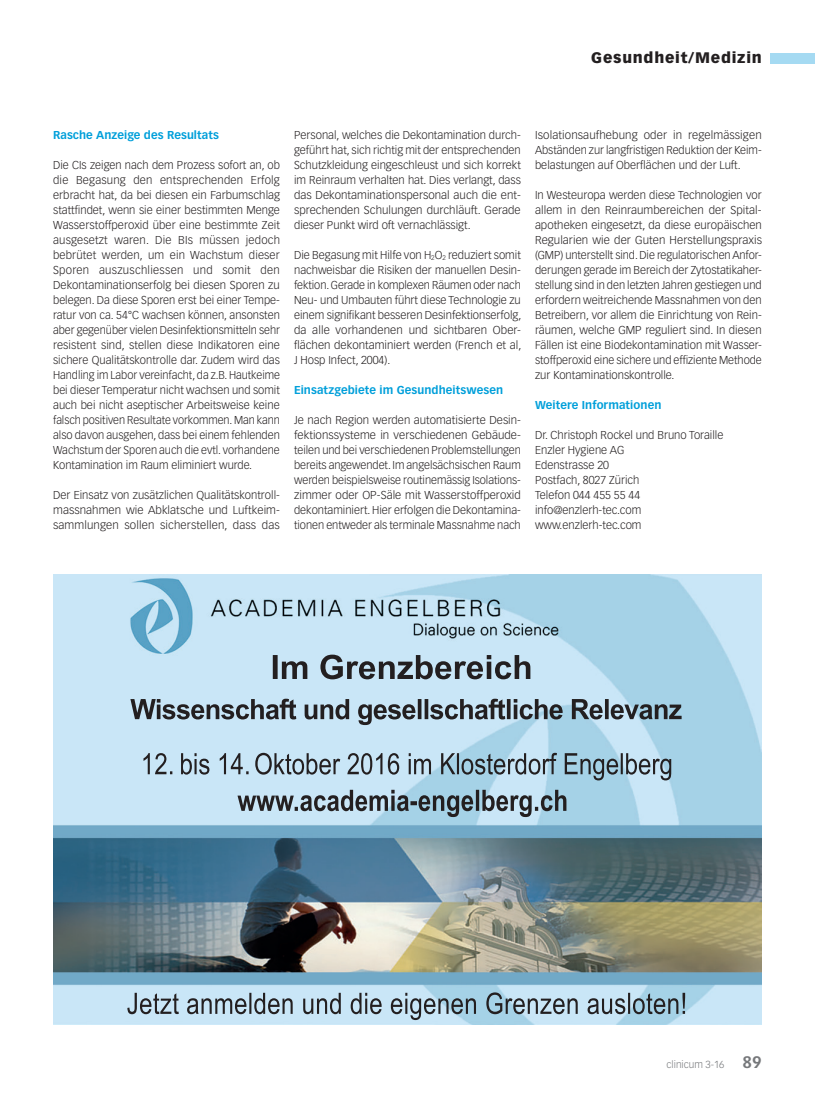
<style>
.page{position:relative;width:815px;height:1099px;background:#fff}
.page>*{position:absolute;margin:0;border:0;box-sizing:border-box;transform-origin:0 0}
.t1{font:900 15px "Vectora LT Std";letter-spacing:.05em;color:#231f20}
.t2{font:300 11.25px/15px "Vectora LT Std";color:#231f20;text-align:justify}
.t3{font:700 11.25px "Vectora LT Std";letter-spacing:.005em;color:#009fda}
.t4{font:300 10px "Vectora LT Std";color:#76787b}
.s1{font-weight:700;font-size:16.25px}
</style>
<div class="page">
<div style="left:770px;top:53px;width:45px;height:10px;background:#a5daf2"></div>
<img style="left:53px;top:574px;width:709px;height:450px">
<img style="left:273px;top:654px;width:257px;height:25px">
<img style="left:130px;top:698px;width:400px;height:21px">
<img style="left:535px;top:699px;width:133px;height:20px">
<img style="left:155px;top:752px;width:244px;height:22px">
<img style="left:543px;top:752px;width:128px;height:28px">
<img style="left:127px;top:992px;width:375px;height:22px">
<img style="left:588px;top:992px;width:97px;height:22px">
<img style="left:341px;top:789px;width:225px;height:28px">
<h1 class="t1" style="left:591px;top:49px;width:172px">Gesundheit/Medizin</h1>
<p class="t3" style="left:53px;top:128px;width:167px">Rasche Anzeige des Resultats</p>
<p class="t2" style="left:53px;top:158px;width:228px">Die CIs zeigen nach dem Prozess sofort an, ob die Begasung den entsprechenden Erfolg erbracht hat, da bei diesen ein Farbumschlag stattfindet, wenn sie einer bestimmten Menge Wasserstoffperoxid über eine bestimmte Zeit ausgesetzt waren. Die BIs müssen jedoch bebrütet werden, um ein Wachstum dieser Sporen auszuschliessen und somit den Dekontaminationserfolg bei diesen Sporen zu belegen. Da diese Sporen erst bei einer Tempe&shy;ratur von ca. 54°C wachsen können, ansonsten aber gegenüber vielen Desinfektionsmitteln sehr resistent sind, stellen diese Indikatoren eine sichere Qualitätskontrolle dar. Zudem wird das Handling im Labor vereinfacht, da z.B. Hautkeime bei dieser Temperatur nicht wachsen und somit auch bei nicht aseptischer Arbeitsweise keine falsch positiven Resultate vorkommen. Man kann also davon ausgehen, dass bei einem fehlenden Wachstum der Sporen auch die evtl. vorhandene Kontamination im Raum eliminiert wurde.</p>
<p class="t2" style="left:53px;top:488px;width:228px">Der Einsatz von zusätzlichen Qualitätskontroll&shy;massnahmen wie Abklatsche und Luftkeim&shy;sammlungen sollen sicherstellen, dass das</p>
<p class="t2" style="left:294px;top:128px;width:228px">Personal, welches die Dekontamination durch&shy;geführt hat, sich richtig mit der entsprechenden Schutzkleidung eingeschleust und sich korrekt im Reinraum verhalten hat. Dies verlangt, dass das Dekontaminationspersonal auch die ent&shy;sprechenden Schulungen durchläuft. Gerade dieser Punkt wird oft vernachlässigt.</p>
<p class="t2" style="left:294px;top:248px;width:229px;text-align:left">Die Begasung mit Hilfe von H<sub>2</sub>O<sub>2</sub> reduziert somit nachweisbar die Risiken der manuellen Desin&shy;fektion. Gerade in komplexen Räumen oder nach Neu- und Umbauten führt diese Technologie zu einem signifikant besseren Desinfektionserfolg, da alle vorhandenen und sichtbaren Ober&shy;flächen dekontaminiert werden (French et al, J Hosp Infect, 2004).</p>
<p class="t3" style="left:294px;top:383px;width:211px">Einsatzgebiete im Gesundheitswesen</p>
<p class="t2" style="left:294px;top:413px;width:228px">Je nach Region werden automatisierte Desin&shy;fektionssysteme in verschiedenen Gebäude&shy;teilen und bei verschiedenen Problemstellungen bereits angewendet. Im angelsächsischen Raum werden beispielsweise routinemässig Isolations&shy;zimmer oder OP-Säle mit Wasserstoffperoxid dekontaminiert. Hier erfolgen die Dekontamina&shy;tionen entweder als terminale Massnahme nach</p>
<p class="t2" style="left:535px;top:128px;width:228px">Isolationsaufhebung oder in regelmässigen Abständen zur langfristigen Reduktion der Keim&shy;belastungen auf Oberflächen und der Luft.</p>
<p class="t2" style="left:535px;top:188px;width:228px">In Westeuropa werden diese Technologien vor allem in den Reinraumbereichen der Spital&shy;apotheken eingesetzt, da diese europäischen Regularien wie der Guten Herstellungspraxis (GMP) unterstellt sind. Die regulatorischen Anfor&shy;derungen gerade im Bereich der Zytostatikaher&shy;stellung sind in den letzten Jahren gestiegen und erfordern weitreichende Massnahmen von den Betreibern, vor allem die Einrichtung von Rein&shy;räumen, welche GMP reguliert sind. In diesen Fällen ist eine Biodekontamination mit Wasser&shy;stoffperoxid eine sichere und effiziente Methode zur Kontaminationskontrolle.</p>
<p class="t3" style="left:535px;top:398px;width:128px">Weitere Informationen</p>
<p class="t2" style="left:535px;top:428px;width:190px;text-align:left">Dr. Christoph Rockel und Bruno Toraille<br>Enzler Hygiene AG<br>Edenstrasse 20<br>Postfach, 8027 Zürich<br>Telefon 044 455 55 44 info@enzlerh-tec.com www.enzlerh-tec.com</p>
<p class="t4" style="left:667px;top:1058px;width:97px">clinicum 3-16 <span class="s1">89</span></p>
</div>
